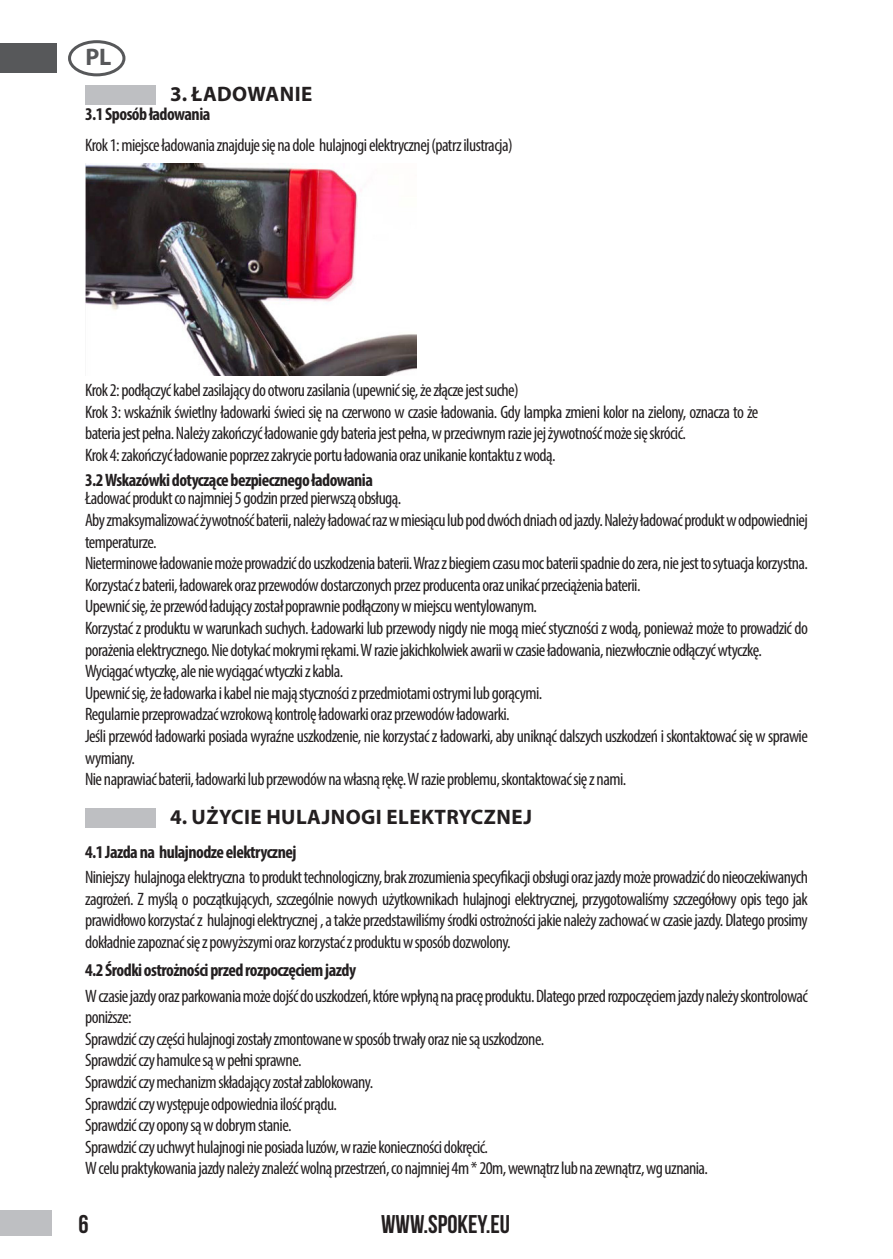
<style>
.page{position:relative;width:893px;height:1259px;background:#fff}
.page>*{position:absolute;margin:0;border:0;box-sizing:border-box;transform-origin:0 0}
.t1{font:25.5px "Bebas Neue";color:#231f20}
.t2{font:700 24px "Myriad Pro";color:#57585a}
.t3{font:700 21px "Myriad Pro";letter-spacing:.02em;color:#231f20}
.t4{font:condensed 18px/21.6px "Myriad Pro";letter-spacing:-.03em;color:#231f20}
.t5{font:700 condensed 18px "Myriad Pro";letter-spacing:-.03em;color:#231f20}
</style>
<div class="page">
<div style="left:0;top:1210px;width:51px;height:26px;background:#bebfc2"></div>
<div style="left:0;top:43px;width:56px;height:30px;background:#57585a"></div>
<div style="left:68px;top:40px;width:57px;height:36px;border:3px solid #57585a;border-radius:50%"></div>
<div style="left:85px;top:85px;width:71px;height:20px;background:#bebfc2"></div>
<div style="left:85px;top:808px;width:71px;height:20px;background:#bebfc2"></div>
<img style="left:85px;top:164px;width:331px;height:212px">
<h2 class="t2" style="left:85px;top:41px;width:28px">PL</h2>
<p class="t3" style="left:170px;top:80px;width:144px">3. ŁADOWANIE</p>
<p class="t5" style="left:85px;top:103px;width:127px">3.1 Sposób ładowania</p>
<p class="t4" style="left:85px;top:134px;width:429px">Krok 1: miejsce ładowania znajduje się na dole hulajnogi elektrycznej (patrz ilustracja)</p>
<p class="t4" style="left:85px;top:379px;width:675px">Krok 2: podłączyć kabel zasilający do otworu zasilania (upewnić się, że złącze jest suche)<br>Krok 3: wskaźnik świetlny ładowarki świeci się na czerwono w czasie ładowania. Gdy lampka zmieni kolor na zielony, oznacza to że bateria jest pełna. Należy zakończyć ładowanie gdy bateria jest pełna, w przeciwnym razie jej żywotność może się skrócić.<br>Krok 4: zakończyć ładowanie poprzez zakrycie portu ładowania oraz unikanie kontaktu z wodą.</p>
<p class="t4" style="left:85px;top:487px;width:724px">Ładować produkt co najmniej 5 godzin przed pierwszą obsługą.<br>Aby zmaksymalizować żywotność baterii, należy ładować raz w miesiącu lub pod dwóch dniach od jazdy. Należy ładować produkt w odpowiedniej temperaturze.<br>Nieterminowe ładowanie może prowadzić do uszkodzenia baterii. Wraz z biegiem czasu moc baterii spadnie do zera, nie jest to sytuacja korzystna.<br>Korzystać z baterii, ładowarek oraz przewodów dostarczonych przez producenta oraz unikać przeciążenia baterii.<br>Upewnić się, że przewód ładujący został poprawnie podłączony w miejscu wentylowanym.<br>Korzystać z produktu w warunkach suchych. Ładowarki lub przewody nigdy nie mogą mieć styczności z wodą, ponieważ może to prowadzić do porażenia elektrycznego. Nie dotykać mokrymi rękami. W razie jakichkolwiek awarii w czasie ładowania, niezwłocznie odłączyć wtyczkę.<br>Wyciągać wtyczkę, ale nie wyciągać wtyczki z kabla.<br>Upewnić się, że ładowarka i kabel nie mają styczności z przedmiotami ostrymi lub gorącymi.<br>Regularnie przeprowadzać wzrokową kontrolę ładowarki oraz przewodów ładowarki.<br>Jeśli przewód ładowarki posiada wyraźne uszkodzenie, nie korzystać z ładowarki, aby uniknąć dalszych uszkodzeń i skontaktować się w sprawie wymiany.<br>Nie naprawiać baterii, ładowarki lub przewodów na własną rękę. W razie problemu, skontaktować się z nami.</p>
<p class="t5" style="left:85px;top:469px;width:289px">3.2 Wskazówki dotyczące bezpiecznego ładowania</p>
<p class="t3" style="left:170px;top:803px;width:363px">4. UŻYCIE HULAJNOGI ELEKTRYCZNEJ</p>
<p class="t5" style="left:85px;top:840px;width:213px">4.1 Jazda na hulajnodze elektrycznej</p>
<p class="t4" style="left:85px;top:866px;width:724px;text-align:justify">Niniejszy hulajnoga elektryczna to produkt technologiczny, brak zrozumienia specyfikacji obsługi oraz jazdy może prowadzić do nieoczekiwanych zagrożeń. Z myślą o początkujących, szczególnie nowych użytkownikach hulajnogi elektrycznej, przygotowaliśmy szczegółowy opis tego jak prawidłowo korzystać z hulajnogi elektrycznej , a także przedstawiliśmy środki ostrożności jakie należy zachować w czasie jazdy. Dlatego prosimy dokładnie zapoznać się z powyższymi oraz korzystać z produktu w sposób dozwolony.</p>
<p class="t4" style="left:85px;top:984px;width:724px">W czasie jazdy oraz parkowania może dojść do uszkodzeń, które wpłyną na pracę produktu. Dlatego przed rozpoczęciem jazdy należy skontrolować poniższe:<br>Sprawdzić czy części hulajnogi zostały zmontowane w sposób trwały oraz nie są uszkodzone.<br>Sprawdzić czy hamulce są w pełni sprawne.<br>Sprawdzić czy mechanizm składający został zablokowany.<br>Sprawdzić czy występuje odpowiednia ilość prądu.<br>Sprawdzić czy opony są w dobrym stanie.<br>Sprawdzić czy uchwyt hulajnogi nie posiada luzów, w razie konieczności dokręcić.<br>W celu praktykowania jazdy należy znaleźć wolną przestrzeń, co najmniej 4m * 20m, wewnątrz lub na zewnątrz, wg uznania.</p>
<p class="t5" style="left:85px;top:959px;width:272px">4.2 Środki ostrożności przed rozpoczęciem jazdy</p>
<h1 class="t1" style="left:79px;top:1210px;width:12px">6</h1>
<h1 class="t1" style="left:381px;top:1210px;width:130px">WWW.SPOKEY.EU</h1>
</div>
